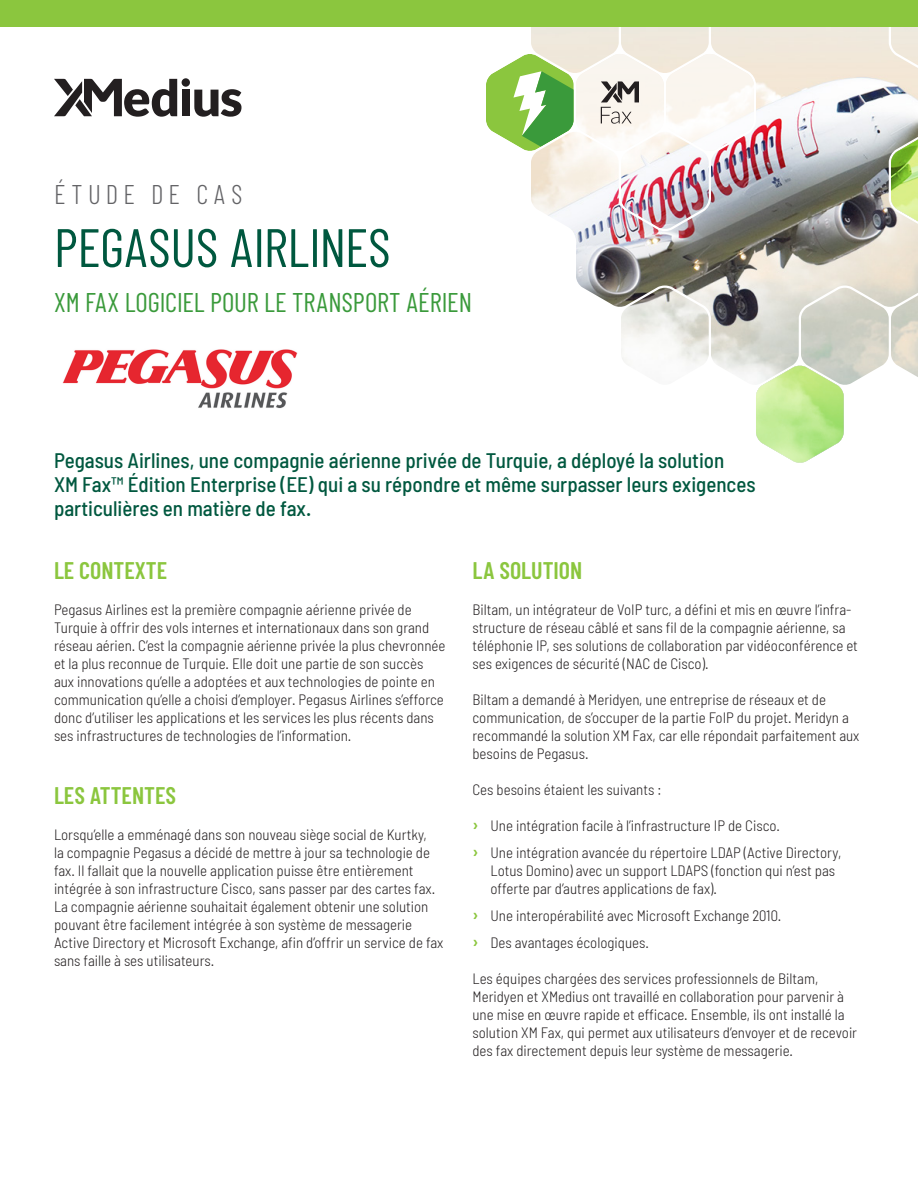
<style>
.page{position:relative;width:918px;height:1188px;background:#fff}
.page>*{position:absolute;margin:0;border:0;box-sizing:border-box;transform-origin:0 0}
.XM-H1-D{font:54px "Barlow Condensed";letter-spacing:-.01em;color:#00583f}
.XM-H2-D-UnderH1-Span{font:27px "Barlow Condensed";letter-spacing:-.005em;color:#3a9a3b}
.XM-DocType{font:300 27px "Barlow Condensed";letter-spacing:.2em;color:#636366}
.XM-H3-D{font:600 24px "Barlow Condensed";color:#8bc63e}
.XM-H3-D-Next{font:600 24px "Barlow Condensed";color:#8bc63e}
.XM-Txt-Intro-D-14_16{font:500 semi-condensed 21px/24px "Barlow";color:#00583f}
.XM-Txt{font:300 semi-condensed 15px/18px "Barlow";color:#231f20}
.s1{font-weight:600;font-size:18px;color:#8bc63e}
</style>
<div class="page">
<img style="left:531px;top:27px;width:387px;height:358px">
<svg style="left:891px;top:131px;width:27px;height:98px;background:#b2cb7f"></svg>
<svg style="left:756px;top:365px;width:88px;height:98px;background:#caeba4"></svg>
<div style="left:0;top:0;width:918px;height:27px;background:#8bc63e"></div>
<div style="left:182px;top:90px;width:8px;height:26px;background:#231f20"></div>
<svg style="left:194px;top:89px;width:48px;height:28px"></svg>
<div style="left:182px;top:78px;width:8px;height:9px;background:#231f20;border-radius:50%"></div>
<svg style="left:54px;top:79px;width:123px;height:38px"></svg>
<svg style="left:486px;top:53px;width:268px;height:98px"></svg>
<img style="left:62px;top:349px;width:236px;height:60px">
<p class="XM-DocType" style="left:54px;top:177px;width:190px">ÉTUDE DE CAS</p>
<p class="XM-H1-D" style="left:54px;top:214px;width:338px">PEGASUS AIRLINES</p>
<p class="XM-H2-D-UnderH1-Span" style="left:54px;top:285px;width:419px">XM FAX LOGICIEL POUR LE TRANSPORT AÉRIEN</p>
<p class="XM-Txt-Intro-D-14_16" style="left:54px;top:448px;width:703px">Pegasus Airlines, une compagnie aérienne privée de Turquie, a déployé la solution<br>XM Fax™ Édition Enterprise (EE) qui a su répondre et même surpasser leurs exigences particulières en matière de fax.</p>
<p class="XM-H3-D" style="left:54px;top:555px;width:115px">LE CONTEXTE</p>
<p class="XM-Txt" style="left:54px;top:600px;width:393px">Pegasus Airlines est la première compagnie aérienne privée de Turquie à offrir des vols internes et internationaux dans son grand réseau aérien. C’est la compagnie aérienne privée la plus chevronnée et la plus reconnue de Turquie. Elle doit une partie de son succès aux innovations qu’elle a adoptées et aux technologies de pointe en communication qu’elle a choisi d’employer. Pegasus Airlines s’efforce donc d’utiliser les applications et les services les plus récents dans ses infrastructures de technologies de l’information.</p>
<p class="XM-H3-D" style="left:54px;top:780px;width:124px">LES ATTENTES</p>
<p class="XM-Txt" style="left:54px;top:825px;width:391px">Lorsqu’elle a emménagé dans son nouveau siège social de Kurtky,<br>la compagnie Pegasus a décidé de mettre à jour sa technologie de fax. Il fallait que la nouvelle application puisse être entièrement intégrée à son infrastructure Cisco, sans passer par des cartes fax.<br>La compagnie aérienne souhaitait également obtenir une solution pouvant être facilement intégrée à son système de messagerie Active Directory et Microsoft Exchange, afin d’offrir un service de fax sans faille à ses utilisateurs.</p>
<p class="XM-H3-D-Next" style="left:472px;top:555px;width:111px">LA SOLUTION</p>
<p class="XM-Txt" style="left:472px;top:600px;width:387px">Biltam, un intégrateur de VoIP turc, a défini et mis en œuvre l’infra&shy;structure de réseau câblé et sans fil de la compagnie aérienne, sa téléphonie IP, ses solutions de collaboration par vidéoconférence et ses exigences de sécurité (NAC de Cisco).</p>
<p class="XM-Txt" style="left:472px;top:690px;width:388px">Biltam a demandé à Meridyen, une entreprise de réseaux et de communication, de s’occuper de la partie FoIP du projet. Meridyn a recommandé la solution XM Fax, car elle répondait parfaitement aux besoins de Pegasus.</p>
<p class="XM-Txt" style="left:472px;top:780px;width:190px">Ces besoins étaient les suivants :</p>
<p class="XM-Txt" style="left:472px;top:816px;width:309px"><span class="s1">›</span> Une intégration facile à l’infrastructure IP de Cisco.</p>
<p class="XM-Txt" style="left:490px;top:843px;width:352px;text-indent:-18px"><span class="s1">›</span> Une intégration avancée du répertoire LDAP (Active Directory,<br>Lotus Domino) avec un support LDAPS (fonction qui n’est pas offerte par d’autres applications de fax).</p>
<p class="XM-Txt" style="left:472px;top:906px;width:310px"><span class="s1">›</span> Une interopérabilité avec Microsoft Exchange 2010.</p>
<p class="XM-Txt" style="left:472px;top:933px;width:178px"><span class="s1">›</span> Des avantages écologiques.</p>
<p class="XM-Txt" style="left:472px;top:969px;width:386px">Les équipes chargées des services professionnels de Biltam, Meridyen et XMedius ont travaillé en collaboration pour parvenir à une mise en œuvre rapide et efficace. Ensemble, ils ont installé la solution XM Fax, qui permet aux utilisateurs d’envoyer et de recevoir des fax directement depuis leur système de messagerie.</p>
</div>
